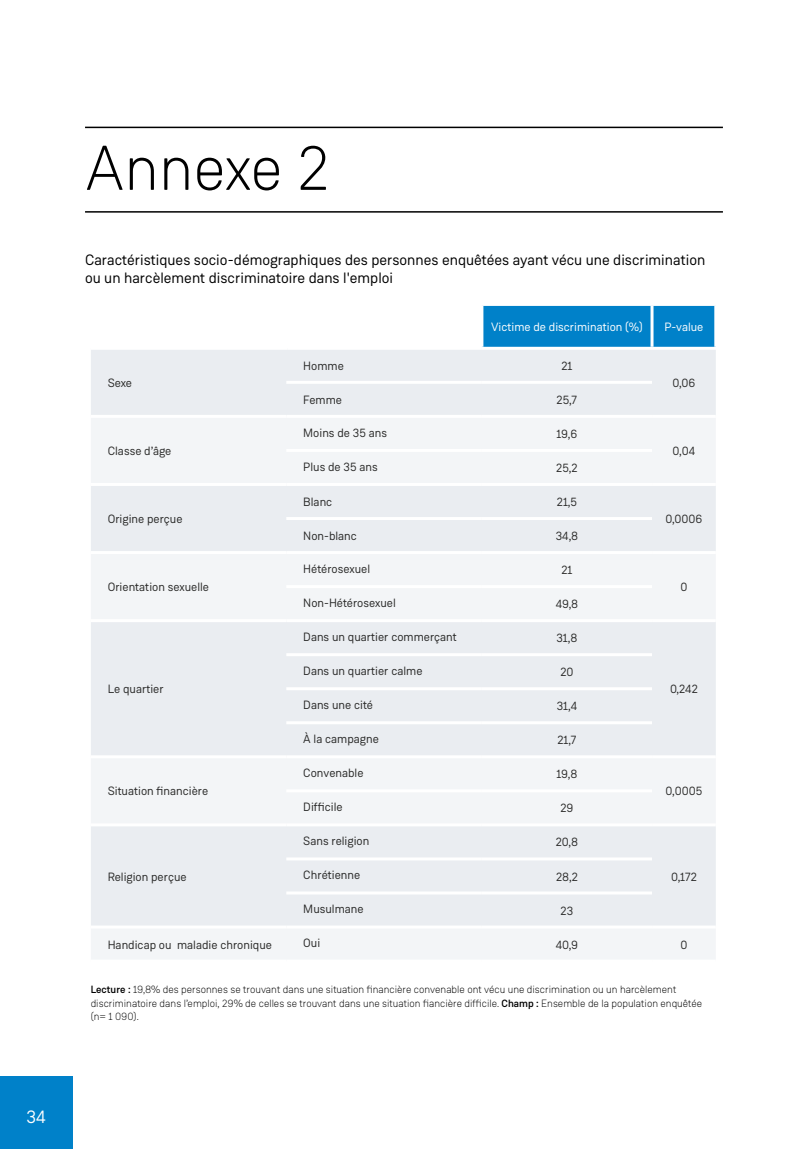
<style>
.page{position:relative;width:808px;height:1149px;background:#fff}
.page>*{position:absolute;margin:0;border:0;box-sizing:border-box;transform-origin:0 0}
.t1{font:300 63px "Weissenhof Grotesk";color:#000}
.t2{font:18px "Weissenhof Grotesk";color:#fff}
.t3{font:15px/18px "Weissenhof Grotesk";color:#000}
.t4{font:12px "Weissenhof Grotesk";color:#282827}
.t5{font:12px "Weissenhof Grotesk";color:#fff}
.t6{font:300 10.5px/13.5px "Weissenhof Grotesk";color:#000}
.s1{font-weight:500}
</style>
<div class="page">
<div style="left:0;top:1076px;width:72px;height:72px;background:#0081c9"></div>
<hr style="left:85px;top:127px;width:638px;height:1px;background:#000">
<hr style="left:85px;top:211px;width:638px;height:1px;background:#000">
<div style="left:483px;top:307px;width:231px;height:39px;background:#0081c9"></div>
<div style="left:92px;top:350px;width:624px;height:65px;background:#eaedf1"></div>
<svg style="left:92px;top:418px;width:624px;height:541px;fill:#f3f5f7"></svg>
<svg style="left:92px;top:622px;width:624px;height:303px;fill:#eaedf1"></svg>
<hr style="left:286px;top:449px;width:196px;height:3px;background:#fff">
<hr style="left:286px;top:585px;width:196px;height:3px;background:#fff">
<hr style="left:91px;top:619px;width:195px;height:3px;background:#fff">
<hr style="left:286px;top:619px;width:196px;height:3px;background:#fff">
<hr style="left:286px;top:653px;width:196px;height:3px;background:#fff">
<hr style="left:286px;top:687px;width:196px;height:3px;background:#fff">
<hr style="left:286px;top:721px;width:196px;height:3px;background:#fff">
<hr style="left:286px;top:789px;width:196px;height:3px;background:#fff">
<hr style="left:286px;top:857px;width:196px;height:3px;background:#fff">
<hr style="left:286px;top:891px;width:196px;height:3px;background:#fff">
<hr style="left:91px;top:925px;width:195px;height:3px;background:#fff">
<hr style="left:286px;top:925px;width:196px;height:3px;background:#fff">
<hr style="left:91px;top:483px;width:195px;height:3px;background:#fff">
<hr style="left:91px;top:823px;width:195px;height:3px;background:#fff">
<hr style="left:286px;top:381px;width:196px;height:3px;background:#fff">
<hr style="left:482px;top:381px;width:170px;height:3px;background:#fff">
<hr style="left:286px;top:483px;width:196px;height:3px;background:#fff">
<hr style="left:482px;top:483px;width:170px;height:3px;background:#fff">
<hr style="left:652px;top:483px;width:64px;height:3px;background:#fff">
<hr style="left:286px;top:517px;width:196px;height:3px;background:#fff">
<hr style="left:482px;top:517px;width:170px;height:3px;background:#fff">
<hr style="left:482px;top:551px;width:170px;height:3px;background:#fff">
<hr style="left:652px;top:551px;width:64px;height:3px;background:#fff">
<hr style="left:482px;top:755px;width:170px;height:3px;background:#fff">
<hr style="left:652px;top:755px;width:64px;height:3px;background:#fff">
<hr style="left:286px;top:823px;width:196px;height:3px;background:#fff">
<hr style="left:482px;top:823px;width:170px;height:3px;background:#fff">
<hr style="left:652px;top:823px;width:64px;height:3px;background:#fff">
<hr style="left:91px;top:551px;width:195px;height:3px;background:#fff">
<hr style="left:91px;top:755px;width:195px;height:3px;background:#fff">
<hr style="left:482px;top:449px;width:170px;height:3px;background:#fff">
<hr style="left:286px;top:551px;width:196px;height:3px;background:#fff">
<hr style="left:482px;top:585px;width:170px;height:3px;background:#fff">
<hr style="left:482px;top:619px;width:170px;height:3px;background:#fff">
<hr style="left:652px;top:619px;width:64px;height:3px;background:#fff">
<hr style="left:482px;top:653px;width:170px;height:3px;background:#fff">
<hr style="left:482px;top:687px;width:170px;height:3px;background:#fff">
<hr style="left:482px;top:721px;width:170px;height:3px;background:#fff">
<hr style="left:286px;top:755px;width:196px;height:3px;background:#fff">
<hr style="left:482px;top:789px;width:170px;height:3px;background:#fff">
<hr style="left:482px;top:857px;width:170px;height:3px;background:#fff">
<hr style="left:482px;top:891px;width:170px;height:3px;background:#fff">
<hr style="left:482px;top:925px;width:170px;height:3px;background:#fff">
<hr style="left:652px;top:925px;width:64px;height:3px;background:#fff">
<hr style="left:650px;top:305px;width:3px;height:41px;background:#fff">
<h2 class="t2" style="left:26px;top:1105px;width:21px">34</h2>
<h1 class="t1" style="left:85px;top:131px;width:246px">Annexe 2</h1>
<p class="t3" style="left:85px;top:250px;width:622px">Caractéristiques socio-démographiques des personnes enquêtées ayant vécu une discrimination ou un harcèlement discriminatoire dans l'emploi</p>
<p class="t5" style="left:491px;top:319px;width:153px">Victime de discrimination (%)</p>
<p class="t5" style="left:664px;top:319px;width:41px">P-value</p>
<p class="t4" style="left:303px;top:358px;width:42px">Homme</p>
<p class="t4" style="left:561px;top:358px;width:13px">21</p>
<p class="t4" style="left:108px;top:375px;width:26px">Sexe</p>
<p class="t4" style="left:672px;top:375px;width:25px">0,06</p>
<p class="t4" style="left:303px;top:392px;width:40px">Femme</p>
<p class="t4" style="left:557px;top:392px;width:22px">25,7</p>
<p class="t4" style="left:303px;top:425px;width:85px">Moins de 35 ans</p>
<p class="t4" style="left:556px;top:426px;width:22px">19,6</p>
<p class="t4" style="left:108px;top:443px;width:65px">Classe d’âge</p>
<p class="t4" style="left:673px;top:443px;width:24px">0,04</p>
<p class="t4" style="left:303px;top:459px;width:76px">Plus de 35 ans</p>
<p class="t4" style="left:556px;top:460px;width:23px">25,2</p>
<p class="t4" style="left:303px;top:494px;width:31px">Blanc</p>
<p class="t4" style="left:557px;top:494px;width:22px">21,5</p>
<p class="t4" style="left:108px;top:511px;width:76px">Origine perçue</p>
<p class="t4" style="left:665px;top:511px;width:39px">0,0006</p>
<p class="t4" style="left:303px;top:528px;width:55px">Non-blanc</p>
<p class="t4" style="left:556px;top:528px;width:24px">34,8</p>
<p class="t4" style="left:303px;top:561px;width:68px">Hétérosexuel</p>
<p class="t4" style="left:561px;top:562px;width:13px">21</p>
<p class="t4" style="left:108px;top:579px;width:103px">Orientation sexuelle</p>
<p class="t4" style="left:680px;top:579px;width:9px">0</p>
<p class="t4" style="left:303px;top:595px;width:94px">Non-Hétérosexuel</p>
<p class="t4" style="left:556px;top:596px;width:24px">49,8</p>
<p class="t4" style="left:303px;top:629px;width:155px">Dans un quartier commerçant</p>
<p class="t4" style="left:556px;top:630px;width:22px">31,8</p>
<p class="t4" style="left:108px;top:681px;width:58px">Le quartier</p>
<p class="t4" style="left:303px;top:663px;width:121px">Dans un quartier calme</p>
<p class="t4" style="left:560px;top:664px;width:15px">20</p>
<p class="t4" style="left:303px;top:697px;width:71px">Dans une cité</p>
<p class="t4" style="left:557px;top:698px;width:22px">31,4</p>
<p class="t4" style="left:303px;top:731px;width:77px">À la campagne</p>
<p class="t4" style="left:557px;top:732px;width:21px">21,7</p>
<p class="t4" style="left:670px;top:681px;width:29px">0,242</p>
<p class="t4" style="left:303px;top:765px;width:62px">Convenable</p>
<p class="t4" style="left:556px;top:766px;width:22px">19,8</p>
<p class="t4" style="left:108px;top:783px;width:102px">Situation financière</p>
<p class="t4" style="left:665px;top:783px;width:38px">0,0005</p>
<p class="t4" style="left:303px;top:799px;width:41px">Difficile</p>
<p class="t4" style="left:560px;top:800px;width:15px">29</p>
<p class="t4" style="left:108px;top:868px;width:80px">Religion perçue</p>
<p class="t4" style="left:303px;top:833px;width:67px">Sans religion</p>
<p class="t4" style="left:556px;top:834px;width:24px">20,8</p>
<p class="t4" style="left:303px;top:867px;width:58px">Chrétienne</p>
<p class="t4" style="left:556px;top:868px;width:23px">28,2</p>
<p class="t4" style="left:671px;top:868px;width:27px">0,172</p>
<p class="t4" style="left:303px;top:901px;width:62px">Musulmane</p>
<p class="t4" style="left:561px;top:902px;width:14px">23</p>
<p class="t4" style="left:108px;top:936px;width:166px">Handicap ou maladie chronique</p>
<p class="t4" style="left:303px;top:935px;width:18px">Oui</p>
<p class="t4" style="left:556px;top:936px;width:24px">40,9</p>
<p class="t4" style="left:680px;top:936px;width:9px">0</p>
<p class="t6" style="left:91px;top:982px;width:613px"><span class="s1">Lecture :</span> 19,8% des personnes se trouvant dans une situation financière convenable ont vécu une discrimination ou un harcèlement discriminatoire dans l’emploi, 29% de celles se trouvant dans une situation fiancière difficile. <span class="s1">Champ :</span> Ensemble de la population enquêtée (n= 1 090).</p>
</div>
